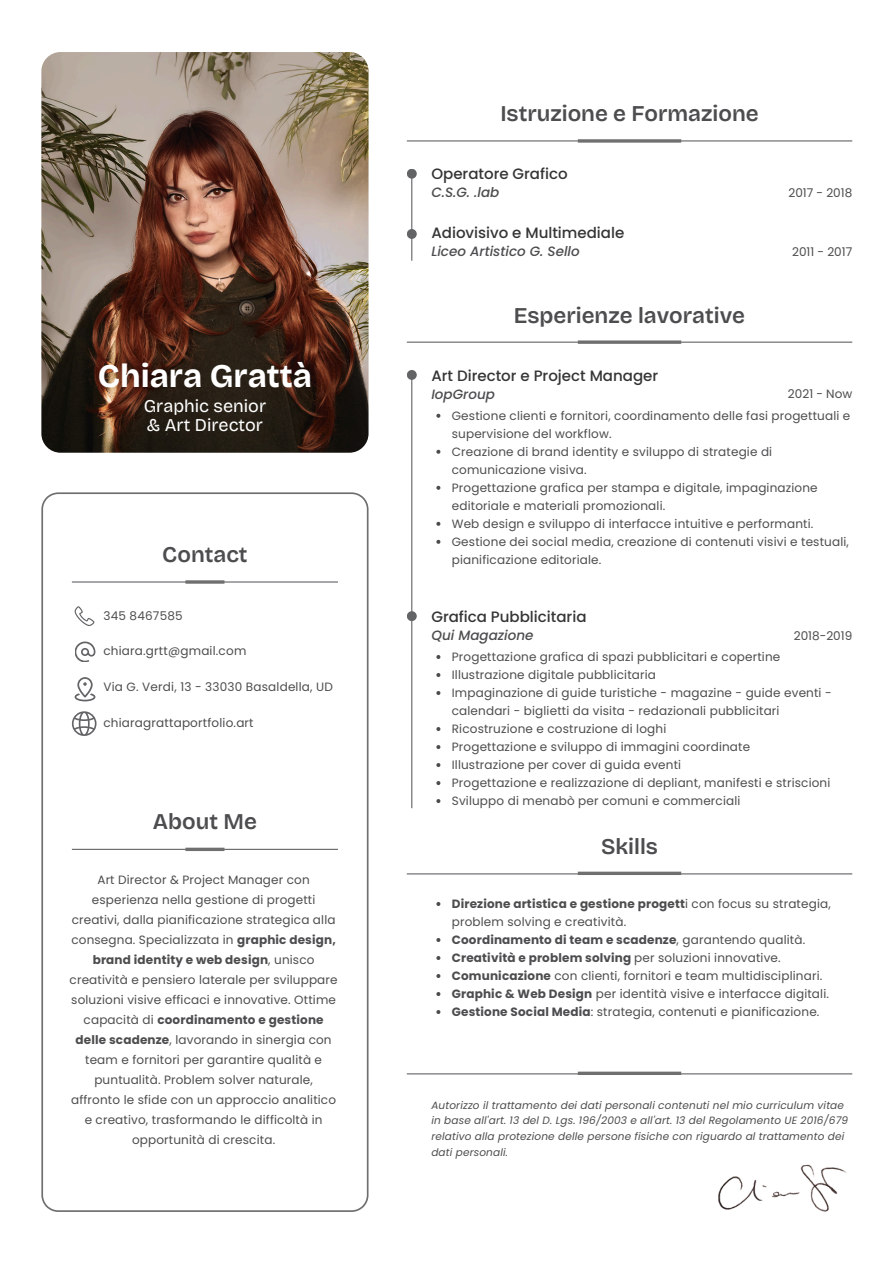
<style>
.page{position:relative;width:894px;height:1264px;background:#fff}
.page>*{position:absolute;margin:0;border:0;box-sizing:border-box;transform-origin:0 0}
.t1{font:700 33px "Bricolage Grotesque";color:#fff}
.t2{font:600 22.5px "Bricolage Grotesque";color:#4d4d4f}
.t3{font:18px/19.2px "Bricolage Grotesque";color:#fff}
.t4{font:500 15px "Poppins";color:#353535}
.t5{font:italic 500 13.5px "Poppins";color:#4d4d4f}
.t6{font:12px/20px "Poppins";letter-spacing:.015em;color:#4d4d4f}
.t7{font:700 12px "Poppins";letter-spacing:.015em;color:#4d4d4f}
.t8{font:italic 10.5px/15.8px "Poppins";letter-spacing:.015em;color:#4d4d4f}
.s1{font-weight:700}
.s2{font-weight:400}
</style>
<div class="page">
<hr style="left:411px;top:173px;width:1px;height:88px;background:#636466">
<div style="left:406px;top:169px;width:10px;height:10px;background:#636466;border-radius:50%"></div>
<div style="left:406px;top:229px;width:10px;height:10px;background:#636466;border-radius:50%"></div>
<hr style="left:406px;top:140px;width:446px;height:1px;background:#636466">
<img style="left:41px;top:52px;width:327px;height:400px;border-radius:19px">
<svg style="left:41px;top:492px;width:327px;height:719px"></svg>
<hr style="left:72px;top:581px;width:266px;height:1px;background:#636466">
<hr style="left:72px;top:848px;width:266px;height:2px;background:#636466">
<svg style="left:75px;top:641px;width:20px;height:21px"></svg>
<hr style="left:411px;top:373px;width:1px;height:435px;background:#636466">
<div style="left:406px;top:370px;width:10px;height:10px;background:#636466;border-radius:50%"></div>
<hr style="left:406px;top:341px;width:446px;height:2px;background:#636466">
<hr style="left:406px;top:873px;width:446px;height:1px;background:#636466">
<hr style="left:406px;top:1073px;width:446px;height:1px;background:#636466">
<div style="left:406px;top:611px;width:10px;height:10px;background:#636466;border-radius:50%"></div>
<hr style="left:185px;top:580px;width:39px;height:3px;background:#706f6f">
<svg style="left:577px;top:340px;width:104px;height:4px"></svg>
<svg style="left:577px;top:871px;width:104px;height:4px"></svg>
<hr style="left:577px;top:1071px;width:104px;height:3px;background:#706f6f">
<svg style="left:577px;top:139px;width:104px;height:4px"></svg>
<svg style="left:185px;top:847px;width:39px;height:4px"></svg>
<img style="left:718px;top:1164px;width:129px;height:48px">
<svg style="left:75px;top:606px;width:19px;height:20px"></svg>
<svg style="left:75px;top:677px;width:20px;height:24px"></svg>
<svg style="left:72px;top:711px;width:24px;height:25px"></svg>
<svg style="left:436px;top:414px;width:4px;height:4px"></svg>
<svg style="left:436px;top:450px;width:4px;height:4px"></svg>
<svg style="left:436px;top:486px;width:4px;height:4px"></svg>
<svg style="left:436px;top:522px;width:4px;height:4px"></svg>
<svg style="left:436px;top:540px;width:4px;height:4px"></svg>
<svg style="left:436px;top:655px;width:4px;height:4px"></svg>
<svg style="left:436px;top:673px;width:4px;height:4px"></svg>
<svg style="left:436px;top:691px;width:4px;height:4px"></svg>
<svg style="left:436px;top:727px;width:4px;height:4px"></svg>
<svg style="left:436px;top:745px;width:4px;height:4px"></svg>
<svg style="left:436px;top:763px;width:4px;height:4px"></svg>
<svg style="left:436px;top:781px;width:4px;height:4px"></svg>
<svg style="left:436px;top:799px;width:4px;height:4px"></svg>
<svg style="left:436px;top:902px;width:4px;height:4px"></svg>
<svg style="left:436px;top:938px;width:4px;height:4px"></svg>
<svg style="left:436px;top:956px;width:4px;height:4px"></svg>
<svg style="left:436px;top:974px;width:4px;height:4px"></svg>
<svg style="left:436px;top:992px;width:4px;height:4px"></svg>
<svg style="left:436px;top:1010px;width:4px;height:4px"></svg>
<h5 class="t1" style="left:98px;top:356px;width:216px">Chiara Grattà</h5>
<h5 class="t3" style="left:144px;top:396px;width:124px">Graphic senior &amp; Art Director</h5>
<p class="t2" style="left:162px;top:541px;width:87px">Contact</p>
<p class="t6" style="left:103px;top:605px;width:81px">345 8467585</p>
<h2 class="t6" style="left:103px;top:640px;width:144px">chiara.grtt@gmail.com</h2>
<p class="t6" style="left:103px;top:676px;width:231px">Via G. Verdi, 13 - 33030 Basaldella, UD</p>
<h5 class="t6" style="left:103px;top:712px;width:152px">chiaragrattaportfolio.art</h5>
<h5 class="t2" style="left:153px;top:807px;width:105px">About Me</h5>
<p class="t6" style="left:70px;top:869px;width:269px;text-align:center">Art Director &amp; Project Manager con esperienza nella gestione di progetti creativi, dalla pianificazione strategica alla consegna. Specializzata in <span class="s1">graphic design, brand identity e web design</span>, unisco creatività e pensiero laterale per sviluppare soluzioni visive efficaci e innovative. Ottime capacità di <span class="s1">coordinamento e gestione delle scadenze</span>, lavorando in sinergia con team e fornitori per garantire qualità e puntualità. Problem solver naturale, affronto le sfide con un approccio analitico e creativo, trasformando le difficoltà in opportunità di crescita.</p>
<p class="t2" style="left:500px;top:100px;width:260px">Istruzione e Formazione</p>
<h2 class="t4" style="left:431px;top:164px;width:138px">Operatore Grafico</h2>
<p class="t5" style="left:431px;top:183px;width:69px">C.S.G. .lab</p>
<p class="t4" style="left:431px;top:223px;width:194px">Adiovisivo e Multimediale</p>
<p class="t5" style="left:431px;top:242px;width:150px">Liceo Artistico G. Sello</p>
<p class="t2" style="left:513px;top:302px;width:233px">Esperienze lavorative</p>
<p class="t4" style="left:431px;top:365px;width:228px">Art Director e Project Manager</p>
<p class="t5" style="left:431px;top:384px;width:65px">IopGroup</p>
<p class="t6" style="left:788px;top:183px;width:65px">2017 - 2018</p>
<h3 class="t6" style="left:792px;top:242px;width:62px">2011 - 2017</h3>
<p class="t6" style="left:787px;top:384px;width:66px">2021 - Now</p>
<p class="t6" style="left:451px;top:406px;width:400px;line-height:18px">Gestione clienti e fornitori, coordinamento delle fasi progettuali e supervisione del workflow.</p>
<h2 class="t6" style="left:451px;top:442px;width:322px;line-height:18px">Creazione di brand identity e sviluppo di strategie di comunicazione visiva.</h2>
<p class="t6" style="left:451px;top:478px;width:367px;line-height:18px">Progettazione grafica per stampa e digitale, impaginazione editoriale e materiali promozionali.</p>
<p class="t6" style="left:451px;top:513px;width:363px">Web design e sviluppo di interfacce intuitive e performanti.</p>
<p class="t6" style="left:451px;top:532px;width:398px;line-height:18px">Gestione dei social media, creazione di contenuti visivi e testuali, pianificazione editoriale.</p>
<p class="t4" style="left:431px;top:606px;width:157px">Grafica Pubblicitaria</p>
<p class="t5" style="left:431px;top:625px;width:104px">Qui Magazione</p>
<p class="t6" style="left:793px;top:625px;width:60px">2018-2019</p>
<p class="t6" style="left:451px;top:647px;width:330px">Progettazione grafica di spazi pubblicitari e copertine</p>
<p class="t6" style="left:451px;top:665px;width:206px">Illustrazione digitale pubblicitaria</p>
<p class="t6" style="left:451px;top:683px;width:381px;line-height:18px">Impaginazione di guide turistiche - magazine - guide eventi - calendari - biglietti da visita - redazionali pubblicitari</p>
<h2 class="t6" style="left:451px;top:719px;width:216px">Ricostruzione e costruzione di loghi</h2>
<p class="t6" style="left:451px;top:737px;width:300px">Progettazione e sviluppo di immagini coordinate</p>
<p class="t6" style="left:451px;top:755px;width:231px">Illustrazione per cover di guida eventi</p>
<p class="t6" style="left:451px;top:773px;width:380px">Progettazione e realizzazione di depliant, manifesti e striscioni</p>
<p class="t6" style="left:451px;top:791px;width:290px">Sviluppo di menabò per comuni e commerciali</p>
<p class="t2" style="left:601px;top:832px;width:58px">Skills</p>
<p class="t6" style="left:451px;top:894px;width:380px;line-height:18px"><span class="s1">Direzione artistica e gestione progett</span>i con focus su strategia, problem solving e creatività.</p>
<p class="t7" style="left:451px;top:931px;width:355px">Coordinamento di team e scadenze<span class="s2">, garantendo qualità.</span></p>
<p class="t7" style="left:451px;top:949px;width:330px">Creatività e problem solving <span class="s2">per soluzioni innovative.</span></p>
<p class="t6" style="left:451px;top:965px;width:372px"><span class="s1">Comunicazione</span> con clienti, fornitori e team multidisciplinari.</p>
<p class="t6" style="left:451px;top:983px;width:378px"><span class="s1">Graphic &amp; Web Design</span> per identità visive e interfacce digitali.</p>
<p class="t6" style="left:451px;top:1001px;width:369px"><span class="s1">Gestione Social Media</span>: strategia, contenuti e pianificazione.</p>
<p class="t8" style="left:431px;top:1097px;width:418px">Autorizzo il trattamento dei dati personali contenuti nel mio curriculum vitae in base all'art. 13 del D. Lgs. 196/2003 e all'art. 13 del Regolamento UE 2016/679 relativo alla protezione delle persone fisiche con riguardo al trattamento dei dati personali.</p>
</div>
